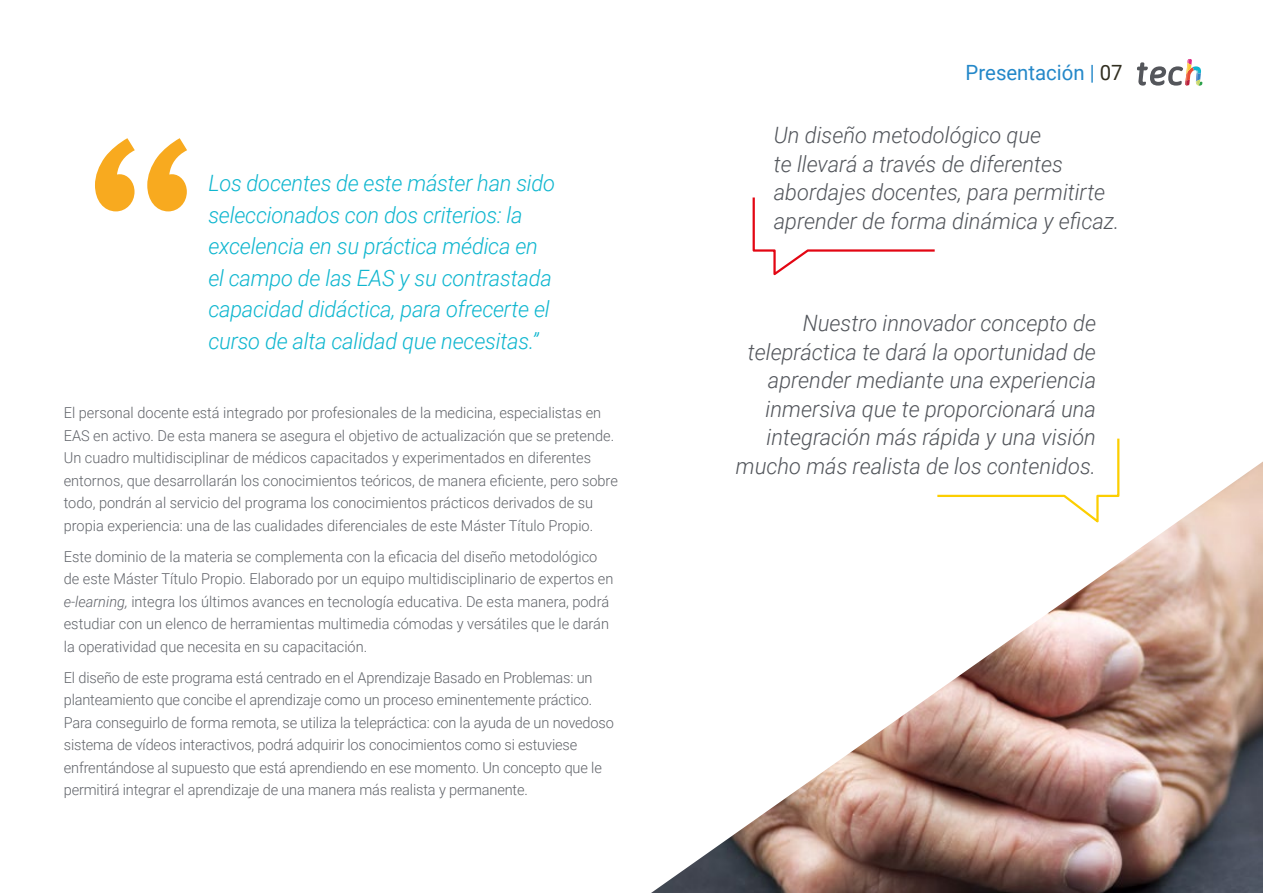
<style>
.page{position:relative;width:1263px;height:893px;background:#fff}
.page>*{position:absolute;margin:0;border:0;box-sizing:border-box;transform-origin:0 0}
.t1{font:italic 300 22.5px/28.5px "Roboto";color:#52555b;text-align:right}
.t2{font:italic 300 22.5px/31.5px "Roboto";letter-spacing:-.01em;color:#0fb6cf}
.t3{font:21px "Roboto";color:#2488c9}
.t4{font:300 15px/22.5px "Roboto";color:#61646a}
.s1{font-style:italic}
.s2{color:#312e20}
</style>
<div class="page">
<img style="left:651px;top:461px;width:612px;height:432px">
<svg style="left:1137px;top:59px;width:65px;height:27px"></svg>
<svg style="left:95px;top:138px;width:92px;height:73px"></svg>
<svg style="left:935px;top:438px;width:185px;height:88px"></svg>
<svg style="left:752px;top:197px;width:183px;height:79px"></svg>
<h1 class="t2" style="left:208px;top:167px;width:348px">Los docentes de este máster han sido seleccionados con dos criterios: la excelencia en su práctica médica en el campo de las EAS y su contrastada capacidad didáctica, para ofrecerte el curso de alta calidad que necesitas.”</h1>
<p class="t4" style="left:64px;top:401px;width:556px">El personal docente está integrado por profesionales de la medicina, especialistas en EAS en activo. De esta manera se asegura el objetivo de actualización que se pretende.<br>Un cuadro multidisciplinar de médicos capacitados y experimentados en diferentes entornos, que desarrollarán los conocimientos teóricos, de manera eficiente, pero sobre todo, pondrán al servicio del programa los conocimientos prácticos derivados de su propia experiencia: una de las cualidades diferenciales de este Máster Título Propio.</p>
<p class="t4" style="left:64px;top:545px;width:551px">Este dominio de la materia se complementa con la eficacia del diseño metodológico de este Máster Título Propio. Elaborado por un equipo multidisciplinario de expertos en <span class="s1">e-learning,</span> integra los últimos avances en tecnología educativa. De esta manera, podrá estudiar con un elenco de herramientas multimedia cómodas y versátiles que le darán la operatividad que necesita en su capacitación.</p>
<p class="t4" style="left:64px;top:666px;width:552px">El diseño de este programa está centrado en el Aprendizaje Basado en Problemas: un planteamiento que concibe el aprendizaje como un proceso eminentemente práctico.<br>Para conseguirlo de forma remota, se utiliza la telepráctica: con la ayuda de un novedoso sistema de vídeos interactivos, podrá adquirir los conocimientos como si estuviese enfrentándose al supuesto que está aprendiendo en ese momento. Un concepto que le permitirá integrar el aprendizaje de una manera más realista y permanente.</p>
<h2 class="t3" style="left:966px;top:57px;width:159px">Presentación | <span class="s2">07</span></h2>
<h1 class="t1" style="left:774px;top:120px;width:347px;text-align:left">Un diseño metodológico que<br>te llevará a través de diferentes abordajes docentes, para permitirte aprender de forma dinámica y eficaz.</h1>
<h1 class="t1" style="left:736px;top:308px;width:362px">Nuestro innovador concepto de telepráctica te dará la oportunidad de aprender mediante una experiencia inmersiva que te proporcionará una integración más rápida y una visión mucho más realista de los contenidos.</h1>
</div>
